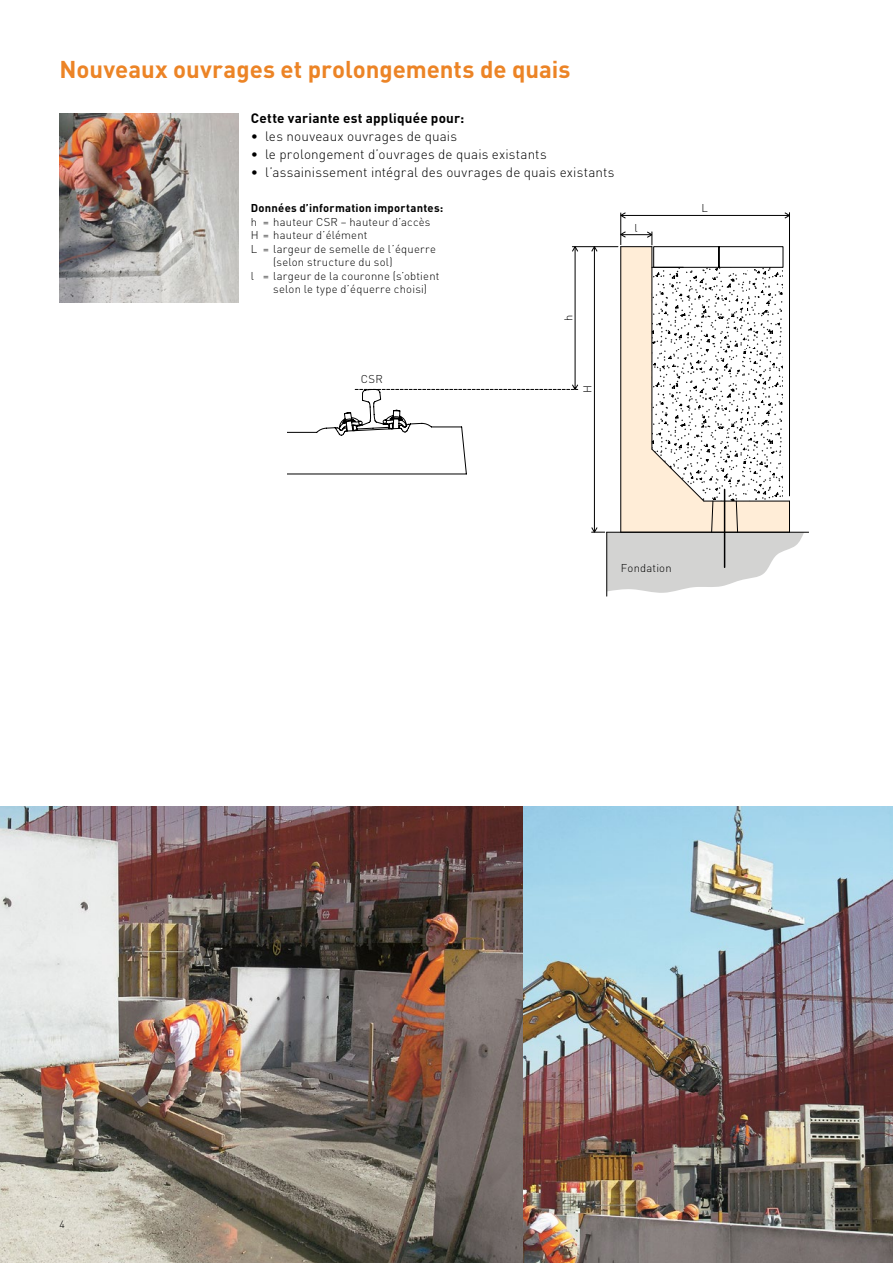
<style>
.page{position:relative;width:893px;height:1263px;background:#fff}
.page>*{position:absolute;margin:0;border:0;box-sizing:border-box;transform-origin:0 0}
.t1{font:700 24px "DIN Pro";color:#ec8426}
.t2{font:300 13.5px "DIN Pro";letter-spacing:.01em;color:#000}
.t3{font:700 13.5px "DIN Pro";letter-spacing:.015em;color:#000}
.t4{font:300 11.25px "DIN Pro";letter-spacing:.02em;color:#000}
.t5{font:700 11.25px "DIN Pro";letter-spacing:.02em;color:#000}
.t6{font:300 10.5px "DIN Pro";color:#000}
</style>
<div class="page">
<hr style="left:607px;top:532px;width:202px;height:1px;background:#000">
<hr style="left:606px;top:532px;width:1px;height:64px;background:#000">
<svg style="left:288px;top:388px;width:516px;height:205px"></svg>
<svg style="left:572px;top:212px;width:218px;height:321px"></svg>
<img style="left:0;top:806px;width:523px;height:457px">
<img style="left:60px;top:114px;width:178px;height:189px">
<img style="left:523px;top:806px;width:370px;height:457px">
<div style="left:688px;top:202px;width:34px;height:12px;background:#fff"></div>
<div style="left:626px;top:222px;width:20px;height:12px;background:#fff"></div>
<h1 class="t1" style="left:60px;top:49px;width:512px">Nouveaux ouvrages et prolongements de quais</h1>
<p class="t3" style="left:251px;top:106px;width:215px">Cette variante est appliquée pour:</p>
<p class="t2" style="left:251px;top:125px;width:208px">• les nouveaux ouvrages de quais</p>
<p class="t2" style="left:251px;top:143px;width:297px">• le prolongement d’ouvrages de quais existants</p>
<p class="t2" style="left:251px;top:161px;width:365px">• l’assainissement intégral des ouvrages de quais existants</p>
<p class="t5" style="left:251px;top:199px;width:194px">Données d’information importantes:</p>
<p class="t4" style="left:251px;top:213px;width:181px">h = hauteur CSR – hauteur d’accès</p>
<p class="t4" style="left:251px;top:226px;width:118px">H = hauteur d’élément</p>
<p class="t4" style="left:251px;top:240px;width:187px">L = largeur de semelle de l’équerre</p>
<p class="t4" style="left:273px;top:253px;width:121px">(selon structure du sol)</p>
<p class="t4" style="left:251px;top:267px;width:190px">l = largeur de la couronne (s’obtient</p>
<p class="t4" style="left:273px;top:280px;width:155px">selon le type d’équerre choisi)</p>
<p class="t4" style="left:560px;top:321px;width:8px;rotate:-90deg">h</p>
<p class="t4" style="left:633px;top:219px;width:8px">b</p>
<p class="t4" style="left:634px;top:219px;width:5px">l</p>
<p class="t4" style="left:361px;top:370px;width:23px">CSR</p>
<p class="t4" style="left:579px;top:393px;width:9px;rotate:-90deg">H</p>
<p class="t4" style="left:702px;top:199px;width:8px">L</p>
<p class="t4" style="left:701px;top:200px;width:9px">B</p>
<p class="t4" style="left:621px;top:560px;width:52px">Fondation</p>
<p class="t6" style="left:60px;top:1216px;width:7px">4</p>
</div>
